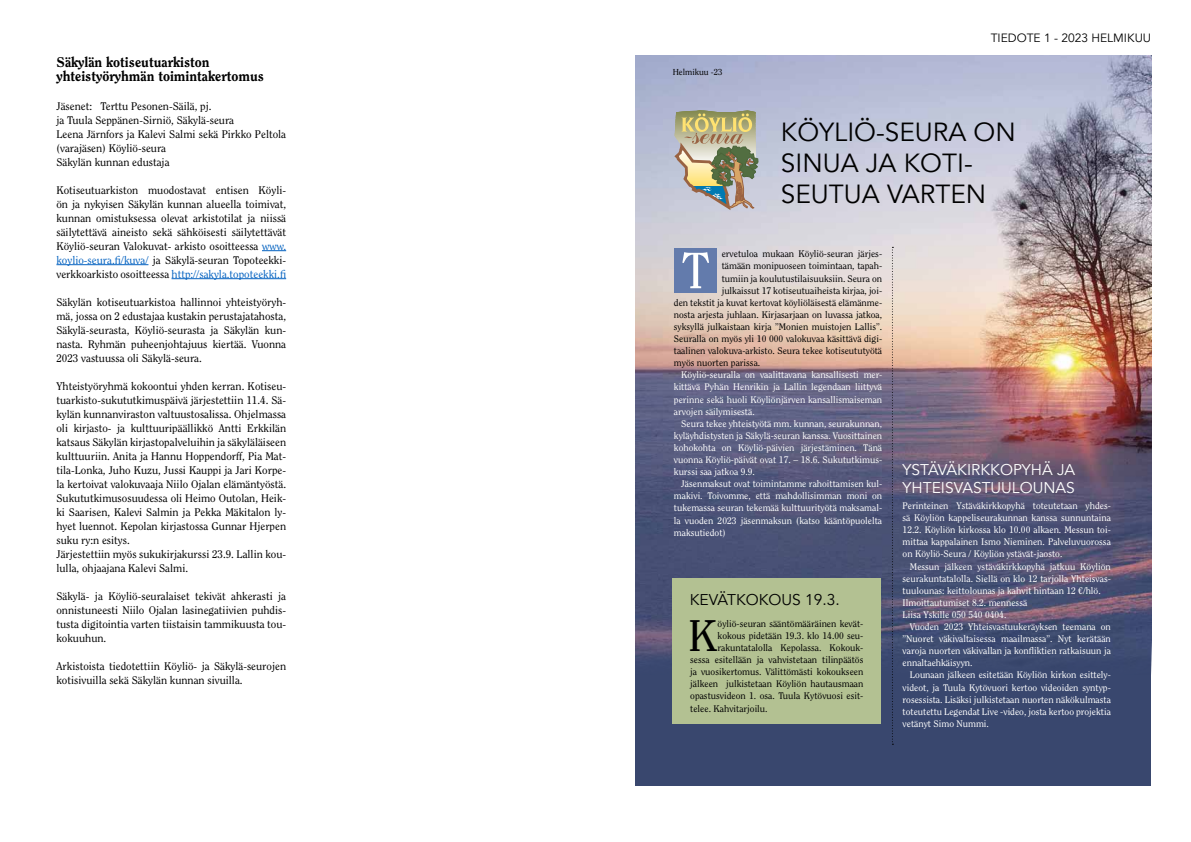
<style>
.page{position:relative;width:1191px;height:842px;background:#fff}
.page>*{position:absolute;margin:0;border:0;box-sizing:border-box;transform-origin:0 0}
.t1{font:44.1px "Clearface Std";color:#000}
.t2{font:26.2px/31.4px "Avenir";color:#000}
.t3{font:15.6px/18.7px "Avenir";color:#fff}
.t4{font:15.6px "Avenir";color:#000}
.t5{font:800 14px/14px "Clearface Std";color:#000}
.t6{font:12px "Avenir";color:#000}
.t7{font:11px/14px "Clearface Std";color:#000}
.t8{font:9.5px/12.1px "Clearface Std";color:#fff;text-align:justify}
.t9{font:9.5px "Clearface Std";color:#000}
.t10{font:8.6px "Clearface Std";color:#000}
.s1{color:#0563c1}
</style>
<div class="page">
<svg style="left:262px;top:250px;width:24px;height:1px"></svg>
<hr style="left:56px;top:264px;width:92px;height:1px;background:#0563c1">
<hr style="left:171px;top:278px;width:115px;height:1px;background:#0563c1">
<div style="left:635px;top:631px;width:516px;height:154px;background:#39476e"></div>
<img style="left:635px;top:55px;width:516px;height:606px">
<div style="left:672px;top:578px;width:209px;height:145px;background:#b3c192"></div>
<div style="left:674px;top:249px;width:43px;height:44px;background:#637bac"></div>
<svg style="left:892px;top:247px;width:1px;height:498px"></svg>
<hr style="left:674px;top:110px;width:82px;height:1px;background:#80874c">
<hr style="left:674px;top:111px;width:82px;height:1px;background:#83894f">
<hr style="left:674px;top:112px;width:82px;height:1px;background:#858b52">
<svg style="left:674px;top:113px;width:84px;height:98px;background:#b0ad91"></svg>
<svg style="left:682px;top:252px;width:27px;height:36px"></svg>
<p class="t5" style="left:56px;top:55px;width:209px">Säkylän kotiseutuarkiston yhteistyöryhmän toimintakertomus</p>
<p class="t7" style="left:56px;top:99px;width:231px">Jäsenet: Terttu Pesonen-Säilä, pj.<br>ja Tuula Seppänen-Sirniö, Säkylä-seura<br>Leena Järnfors ja Kalevi Salmi sekä Pirkko Peltola (varajäsen) Köyliö-seura<br>Säkylän kunnan edustaja</p>
<p class="t7" style="left:56px;top:183px;width:231px;text-align:justify">Kotiseutuarkiston muodostavat entisen Köyli&shy;ön ja nykyisen Säkylän kunnan alueella toimivat, kunnan omistuksessa olevat arkistotilat ja niissä säilytettävä aineisto sekä sähköisesti säilytettävät Köyliö-seuran Valokuvat- arkisto osoitteessa <span class="s1">www. koylio-seura.fi/kuva/</span> ja Säkylä-seuran Topoteekki&shy;verkkoarkisto osoitteessa <span class="s1">http://sakyla.topoteekki.fi</span></p>
<p class="t7" style="left:56px;top:295px;width:231px;text-align:justify">Säkylän kotiseutuarkistoa hallinnoi yhteistyöryh&shy;mä, jossa on 2 edustajaa kustakin perustajatahosta, Säkylä-seurasta, Köyliö-seurasta ja Säkylän kun&shy;nasta. Ryhmän puheenjohtajuus kiertää. Vuonna 2023 vastuussa oli Säkylä-seura.</p>
<p class="t7" style="left:56px;top:379px;width:231px">Yhteistyöryhmä kokoontui yhden kerran. Kotiseu&shy;tuarkisto-sukututkimuspäivä järjestettiin 11.4. Sä&shy;kylän kunnanviraston valtuustosalissa. Ohjelmassa oli kirjasto- ja kulttuuripäällikkö Antti Erkkilän katsaus Säkylän kirjastopalveluihin ja säkyläläiseen kulttuuriin. Anita ja Hannu Hoppendorff, Pia Mat&shy;tila-Lonka, Juho Kuzu, Jussi Kauppi ja Jari Korpe&shy;la kertoivat valokuvaaja Niilo Ojalan elämäntyöstä.<br>Sukututkimusosuudessa oli Heimo Outolan, Heik&shy;ki Saarisen, Kalevi Salmin ja Pekka Mäkitalon ly&shy;hyet luennot. Kepolan kirjastossa Gunnar Hjerpen suku ry:n esitys.<br>Järjestettiin myös sukukirjakurssi 23.9. Lallin kou&shy;lulla, ohjaajana Kalevi Salmi.</p>
<p class="t7" style="left:56px;top:589px;width:231px;text-align:justify">Säkylä- ja Köyliö-seuralaiset tekivät ahkerasti ja onnistuneesti Niilo Ojalan lasinegatiivien puhdis&shy;tusta digitointia varten tiistaisin tammikuusta tou&shy;kokuuhun.</p>
<p class="t7" style="left:56px;top:659px;width:231px">Arkistoista tiedotettiin Köyliö- ja Säkylä-seurojen kotisivuilla sekä Säkylän kunnan sivuilla.</p>
<p class="t10" style="left:672px;top:67px;width:51px">Helmikuu -23</p>
<p class="t6" style="left:990px;top:30px;width:162px">TIEDOTE 1 - 2023 HELMIKUU</p>
<h2 class="t2" style="left:781px;top:116px;width:236px">KÖYLIÖ-SEURA ON<br>SINUA JA KOTI-<br>SEUTUA VARTEN</h2>
<p class="t9" style="left:721px;top:248px;width:162px">ervetuloa mukaan Köyliö-seuran järjes-</p>
<p class="t9" style="left:721px;top:260px;width:162px">tämään monipuoseen toimintaan, tapah-</p>
<p class="t9" style="left:721px;top:273px;width:162px">tumiin ja koulutustilaisuuksiin. Seura on</p>
<p class="t9" style="left:721px;top:285px;width:162px">julkaissut 17 kotiseutuaiheista kirjaa, joi-</p>
<p class="t9" style="left:674px;top:297px;width:210px">den tekstit ja kuvat kertovat köyliöläisestä elämänme-</p>
<p class="t9" style="left:674px;top:309px;width:210px">nosta arjesta juhlaan. Kirjasarjaan on luvassa jatkoa,</p>
<p class="t9" style="left:674px;top:321px;width:210px">syksyllä julkaistaan kirja ”Monien muistojen Lallis”.</p>
<p class="t9" style="left:674px;top:333px;width:210px">Seuralla on myös yli 10 000 valokuvaa käsittävä digi-</p>
<p class="t9" style="left:674px;top:345px;width:210px">taalinen valokuva-arkisto. Seura tekee kotiseututyötä</p>
<p class="t9" style="left:674px;top:357px;width:88px">myös nuorten parissa.</p>
<p class="t8" style="left:674px;top:369px;width:210px;text-indent:7px">Köyliö-seuralla on vaalittavana kansallisesti mer&shy;kittävä Pyhän Henrikin ja Lallin legendaan liittyvä perinne sekä huoli Köyliönjärven kansallismaiseman arvojen säilymisestä.</p>
<p class="t8" style="left:674px;top:417px;width:210px;text-indent:7px">Seura tekee yhteistyötä mm. kunnan, seurakunnan, kyläyhdistysten ja Säkylä-seuran kanssa. Vuosittainen kohokohta on Köyliö-päivien järjestäminen. Tänä vuonna Köyliö-päivät ovat 17. – 18.6. Sukututkimus&shy;kurssi saa jatkoa 9.9.</p>
<p class="t8" style="left:674px;top:478px;width:210px;text-indent:7px">Jäsenmaksut ovat toimintamme rahoittamisen kul&shy;makivi. Toivomme, että mahdollisimman moni on tukemassa seuran tekemää kulttuurityötä maksamal&shy;la vuoden 2023 jäsenmaksun (katso kääntöpuolelta maksutiedot)</p>
<h3 class="t4" style="left:690px;top:590px;width:151px">KEVÄTKOKOUS 19.3.</h3>
<h1 class="t1" style="left:688px;top:609px;width:31px">K</h1>
<p class="t9" style="left:717px;top:618px;width:147px">öyliö-seuran sääntömääräinen kevät-</p>
<p class="t9" style="left:717px;top:630px;width:147px">kokous pidetään 19.3. klo 14.00 seu-</p>
<p class="t9" style="left:717px;top:642px;width:147px">rakuntatalolla Kepolassa. Kokouk-</p>
<p class="t9" style="left:690px;top:654px;width:175px">sessa esitellään ja vahvistetaan tilinpäätös</p>
<p class="t9" style="left:690px;top:666px;width:175px">ja vuosikertomus. Välittömästi kokoukseen</p>
<p class="t9" style="left:690px;top:678px;width:175px">jälkeen julkistetaan Köyliön hautausmaan</p>
<p class="t9" style="left:690px;top:690px;width:175px">opastusvideon 1. osa. Tuula Kytövuosi esit-</p>
<p class="t9" style="left:690px;top:702px;width:79px">telee. Kahvitarjoilu.</p>
<h3 class="t3" style="left:902px;top:460px;width:174px">YSTÄVÄKIRKKOPYHÄ JA<br>YHTEISVASTUULOUNAS</h3>
<p class="t8" style="left:902px;top:500px;width:210px">Perinteinen Ystäväkirkkopyhä toteutetaan yhdes&shy;sä Köyliön kappeliseurakunnan kanssa sunnuntaina 12.2. Köyliön kirkossa klo 10.00 alkaen. Messun toi&shy;mittaa kappalainen Ismo Nieminen. Palveluvuorossa on Köyliö-Seura / Köyliön ystävät-jaosto.</p>
<p class="t8" style="left:902px;top:560px;width:210px;text-align:left;text-indent:7px">Messun jälkeen ystäväkirkkopyhä jatkuu Köyliön seurakuntatalolla. Siellä on klo 12 tarjolla Yhteisvas&shy;tuulounas: keittolounas ja kahvit hintaan 12 €/hlö.<br>Ilmoittautumiset 8.2. mennessä<br>Liisa Yskille 050 540 0404.</p>
<p class="t8" style="left:902px;top:621px;width:210px;text-indent:7px">Vuoden 2023 Yhteisvastuukeräyksen teemana on ”Nuoret väkivaltaisessa maailmassa”. Nyt kerätään varoja nuorten väkivallan ja konfliktien ratkaisuun ja ennaltaehkäisyyn.</p>
<p class="t8" style="left:902px;top:669px;width:210px;text-indent:7px">Lounaan jälkeen esitetään Köyliön kirkon esittely&shy;videot, ja Tuula Kytövuori kertoo videoiden syntyp&shy;rosessista. Lisäksi julkistetaan nuorten näkökulmasta toteutettu Legendat Live -video, josta kertoo projektia vetänyt Simo Nummi.</p>
</div>
